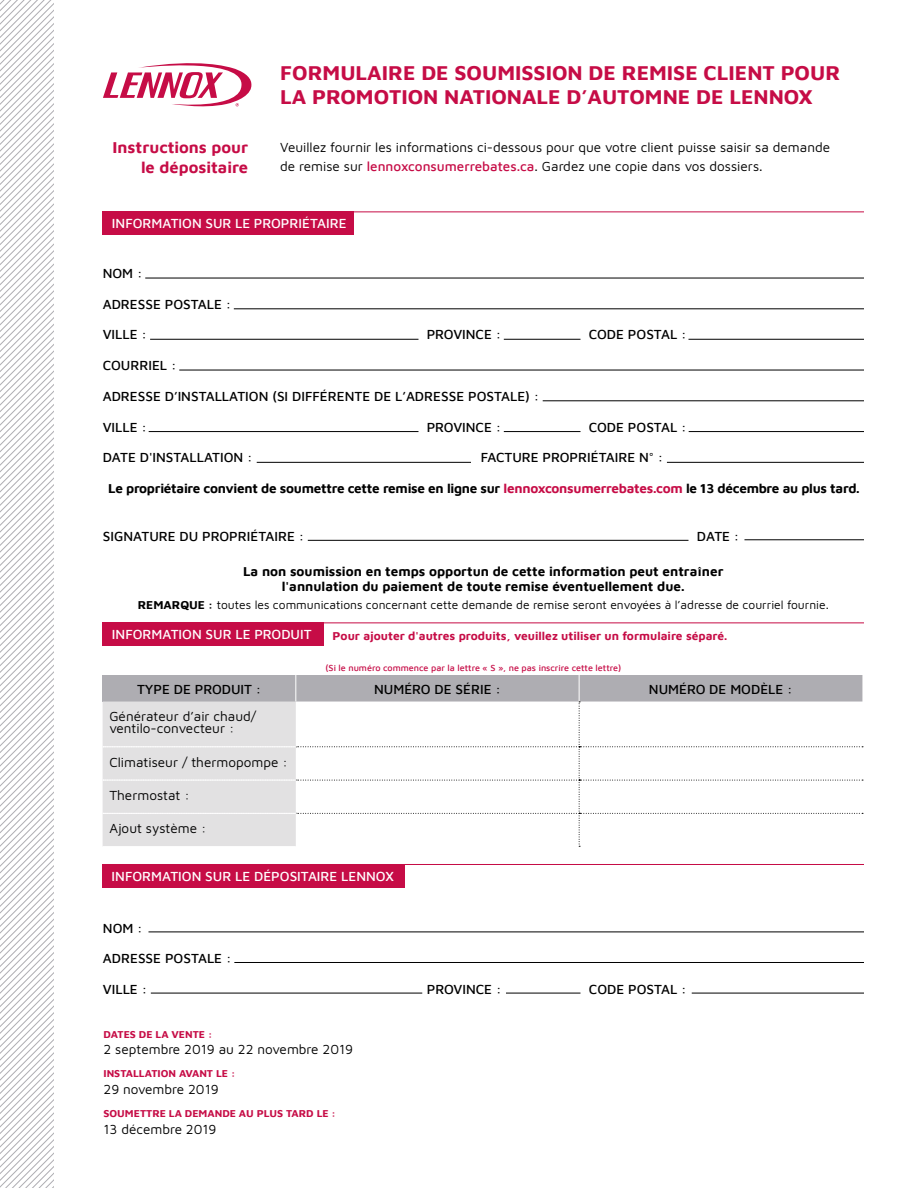
<style>
.page{position:relative;width:918px;height:1188px;background:#fff}
.page>*{position:absolute;margin:0;border:0;box-sizing:border-box;transform-origin:0 0}
.t1{font:700 21px/24px "Maven Pro";color:#c60c46}
.t2{font:700 16.5px/19.5px "Maven Pro";color:#c60c46;text-align:right}
.t3{font:500 13.5px "Maven Pro";color:#000}
.t4{font:13.5px/19.5px "Maven Pro";color:#000}
.t5{font:700 13.5px/15px "Maven Pro";color:#000;text-align:center}
.t6{font:700 13.5px "Maven Pro";letter-spacing:-.02em;color:#000}
.t7{font:500 13.5px "Maven Pro";color:#fff}
.t8{font:12px "Maven Pro";color:#000}
.t9{font:700 12px "Maven Pro";color:#c60c46}
.t10{font:700 10.5px "Maven Pro";color:#c60c46}
.t11{font:500 9px "Maven Pro";color:#c60c46}
.s1{font-weight:500;color:#c60c46}
.s2{color:#c60c46}
.s3{font-weight:700}
</style>
<div class="page">
<hr style="left:145px;top:278px;width:719px;height:1px;background:#000">
<hr style="left:234px;top:309px;width:630px;height:1px;background:#000">
<hr style="left:179px;top:370px;width:685px;height:1px;background:#000">
<hr style="left:150px;top:339px;width:268px;height:1px;background:#000">
<hr style="left:504px;top:339px;width:77px;height:1px;background:#000">
<hr style="left:688px;top:339px;width:176px;height:1px;background:#000">
<hr style="left:543px;top:401px;width:321px;height:1px;background:#000">
<hr style="left:149px;top:431px;width:270px;height:1px;background:#000">
<hr style="left:504px;top:431px;width:77px;height:1px;background:#000">
<hr style="left:689px;top:431px;width:175px;height:1px;background:#000">
<hr style="left:257px;top:462px;width:214px;height:1px;background:#000">
<hr style="left:667px;top:462px;width:197px;height:1px;background:#000">
<svg style="left:103px;top:63px;width:149px;height:44px"></svg>
<svg style="left:0;top:0;width:54px;height:1188px"></svg>
<div style="left:103px;top:212px;width:251px;height:23px;background:#c60c46"></div>
<hr style="left:148px;top:932px;width:716px;height:1px;background:#000">
<hr style="left:234px;top:962px;width:630px;height:1px;background:#000">
<hr style="left:151px;top:993px;width:271px;height:1px;background:#000">
<hr style="left:506px;top:993px;width:74px;height:1px;background:#000">
<hr style="left:692px;top:993px;width:172px;height:1px;background:#000">
<hr style="left:308px;top:540px;width:380px;height:1px;background:#000">
<hr style="left:744px;top:540px;width:120px;height:1px;background:#000">
<hr style="left:103px;top:212px;width:761px;height:1px;background:#c60c46">
<div style="left:103px;top:622px;width:221px;height:24px;background:#c60c46"></div>
<hr style="left:103px;top:622px;width:761px;height:1px;background:#c60c46">
<div style="left:102px;top:864px;width:303px;height:24px;background:#c60c46"></div>
<hr style="left:103px;top:864px;width:761px;height:1px;background:#c60c46">
<svg style="left:103px;top:675px;width:760px;height:172px"></svg>
<p class="t2" style="left:113px;top:137px;width:137px">Instructions pour le dépositaire</p>
<h1 class="t1" style="left:280px;top:60px;width:561px">FORMULAIRE DE SOUMISSION DE REMISE CLIENT POUR<br>LA PROMOTION NATIONALE D’AUTOMNE DE LENNOX</h1>
<p class="t4" style="left:280px;top:136px;width:551px">Veuillez fournir les informations ci-dessous pour que votre client puisse saisir sa demande de remise sur <span class="s1">lennoxconsumerrebates.ca</span>. Gardez une copie dans vos dossiers.</p>
<p class="t7" style="left:112px;top:214px;width:236px">INFORMATION SUR LE PROPRIÉTAIRE</p>
<p class="t3" style="left:103px;top:264px;width:41px">NOM :</p>
<p class="t3" style="left:103px;top:294px;width:130px">ADRESSE POSTALE :</p>
<p class="t3" style="left:103px;top:325px;width:46px">VILLE :</p>
<p class="t3" style="left:427px;top:325px;width:76px">PROVINCE :</p>
<p class="t3" style="left:589px;top:325px;width:99px">CODE POSTAL :</p>
<p class="t3" style="left:103px;top:356px;width:75px">COURRIEL :</p>
<p class="t3" style="left:103px;top:387px;width:438px">ADRESSE D’INSTALLATION (SI DIFFÉRENTE DE L’ADRESSE POSTALE) :</p>
<p class="t3" style="left:103px;top:417px;width:46px">VILLE :</p>
<p class="t3" style="left:427px;top:417px;width:76px">PROVINCE :</p>
<p class="t3" style="left:589px;top:417px;width:99px">CODE POSTAL :</p>
<p class="t3" style="left:103px;top:448px;width:151px">DATE D'INSTALLATION :</p>
<p class="t3" style="left:481px;top:448px;width:184px">FACTURE PROPRIÉTAIRE N° :</p>
<p class="t6" style="left:108px;top:478px;width:753px">Le propriétaire convient de soumettre cette remise en ligne sur <span class="s2">lennoxconsumerrebates.com</span> le 13 décembre au plus tard.</p>
<p class="t3" style="left:103px;top:526px;width:203px">SIGNATURE DU PROPRIÉTAIRE :</p>
<p class="t3" style="left:697px;top:526px;width:44px">DATE :</p>
<p class="t5" style="left:243px;top:562px;width:482px">La non soumission en temps opportun de cette information peut entraîner l'annulation du paiement de toute remise éventuellement due.</p>
<p class="t8" style="left:138px;top:597px;width:693px"><span class="s3">REMARQUE :</span> toutes les communications concernant cette demande de remise seront envoyées à l’adresse de courriel fournie.</p>
<p class="t7" style="left:112px;top:625px;width:201px">INFORMATION SUR LE PRODUIT</p>
<p class="t9" style="left:333px;top:627px;width:396px">Pour ajouter d'autres produits, veuillez utiliser un formulaire séparé.</p>
<p class="t11" style="left:326px;top:661px;width:297px">(Si le numéro commence par la lettre « S », ne pas inscrire cette lettre)</p>
<p class="t3" style="left:137px;top:680px;width:126px">TYPE DE PRODUIT :</p>
<p class="t3" style="left:374px;top:680px;width:128px">NUMÉRO DE SÉRIE :</p>
<p class="t3" style="left:649px;top:680px;width:145px">NUMÉRO DE MODÈLE :</p>
<p class="t4" style="left:109px;top:710px;width:149px;line-height:12px">Générateur d’air chaud/ ventilo-convecteur :</p>
<p class="t4" style="left:109px;top:751px;width:180px">Climatiseur / thermopompe :</p>
<p class="t4" style="left:109px;top:785px;width:82px">Thermostat :</p>
<p class="t4" style="left:109px;top:818px;width:98px">Ajout système :</p>
<p class="t7" style="left:112px;top:867px;width:284px">INFORMATION SUR LE DÉPOSITAIRE LENNOX</p>
<p class="t3" style="left:103px;top:918px;width:41px">NOM :</p>
<p class="t3" style="left:103px;top:949px;width:130px">ADRESSE POSTALE :</p>
<p class="t3" style="left:103px;top:980px;width:46px">VILLE :</p>
<p class="t3" style="left:427px;top:980px;width:76px">PROVINCE :</p>
<p class="t3" style="left:589px;top:980px;width:99px">CODE POSTAL :</p>
<p class="t10" style="left:104px;top:1027px;width:110px">DATES DE LA VENTE :</p>
<p class="t4" style="left:104px;top:1039px;width:251px">2 septembre 2019 au 22 novembre 2019</p>
<p class="t10" style="left:104px;top:1066px;width:133px">INSTALLATION AVANT LE :</p>
<p class="t4" style="left:103px;top:1079px;width:117px">29 novembre 2019</p>
<p class="t10" style="left:104px;top:1106px;width:234px">SOUMETTRE LA DEMANDE AU PLUS TARD LE :</p>
<p class="t4" style="left:103px;top:1118px;width:115px">13 décembre 2019</p>
</div>
